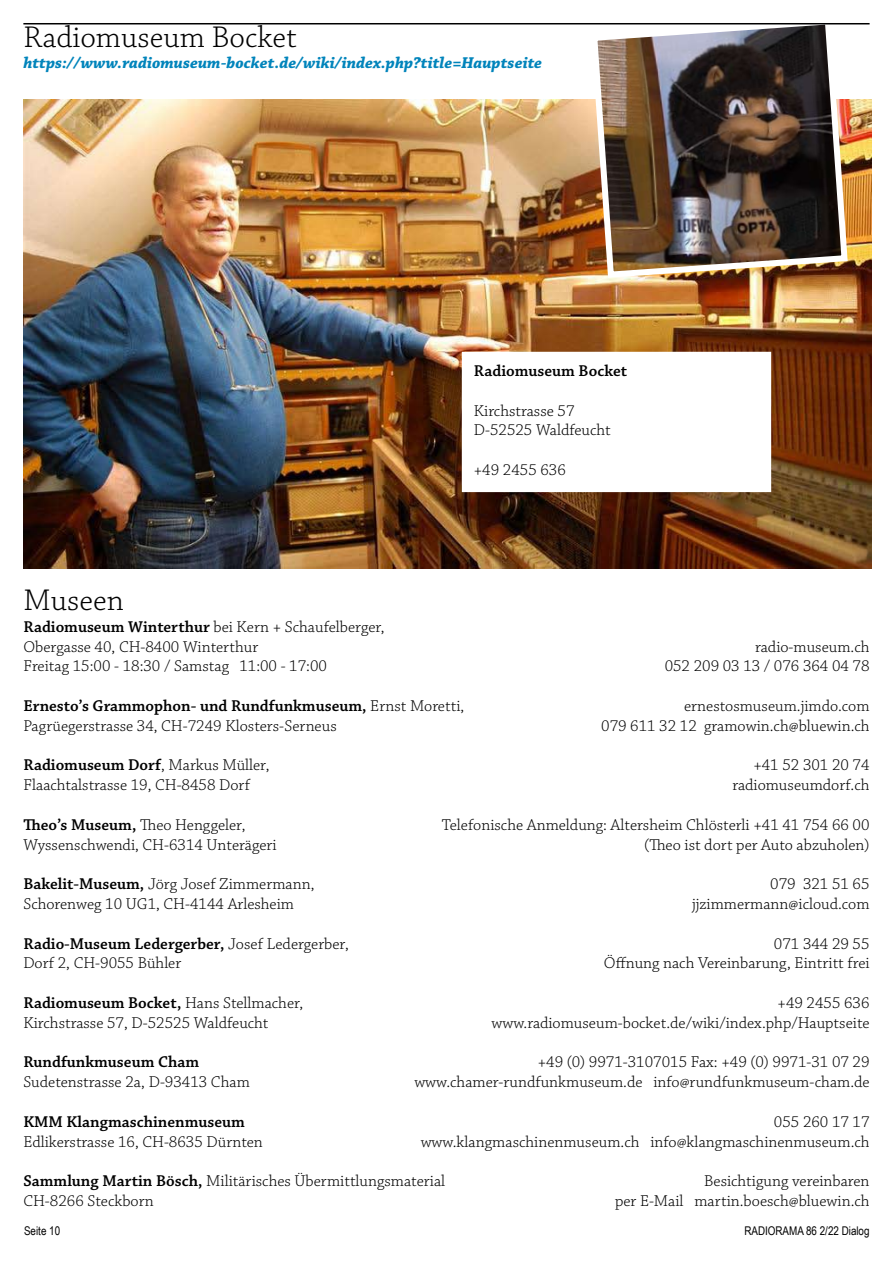
<style>
.page{position:relative;width:893px;height:1263px;background:#fff}
.page>*{position:absolute;margin:0;border:0;box-sizing:border-box;transform-origin:0 0}
.t1{font:300 31.5px "Chaparral Pro";color:#000}
.t2{font:300 16.5px/19.8px "Chaparral Pro";color:#000}
.t3{font:600 16.5px "Chaparral Pro";color:#000}
.t4{font:italic 700 16.5px "Chaparral Pro";color:#0084bb}
.t5{font:12px "Arial Narrow";color:#000}
.s1{font-weight:600}
.s2{font-weight:300}
</style>
<div class="page">
<img style="left:23px;top:99px;width:849px;height:470px">
<div style="left:468px;top:358px;width:297px;height:128px;background:#fff"></div>
<img style="left:588px;top:24px;width:263px;height:257px">
<hr style="left:23px;top:23px;width:847px;height:1px;background:#000">
<h1 class="t1" style="left:23px;top:20px;width:275px">Radiomuseum Bocket</h1>
<p class="t4" style="left:23px;top:53px;width:520px">https://www.radiomuseum-bocket.de/wiki/index.php?title=Hauptseite</p>
<h1 class="t1" style="left:23px;top:583px;width:102px">Museen</h1>
<p class="t2" style="left:23px;top:617px;width:363px"><span class="s1">Radiomuseum Winterthur</span> bei Kern + Schaufelberger,<br>Obergasse 40, CH-8400 Winterthur</p>
<p class="t3" style="left:474px;top:361px;width:155px">Radiomuseum Bocket</p>
<p class="t2" style="left:474px;top:401px;width:138px">Kirchstrasse 57<br>D-52525 Waldfeucht</p>
<p class="t2" style="left:474px;top:461px;width:94px">+49 2455 636</p>
<p class="t2" style="left:755px;top:637px;width:116px">radio-museum.ch</p>
<p class="t2" style="left:23px;top:657px;width:305px">Freitag 15:00 - 18:30 / Samstag 11:00 - 17:00</p>
<p class="t2" style="left:665px;top:657px;width:206px">052 209 03 13 / 076 364 04 78</p>
<p class="t3" style="left:23px;top:696px;width:442px">Ernesto’s Grammophon- und Rundfunkmuseum, <span class="s2">Ernst Moretti,</span></p>
<p class="t2" style="left:684px;top:697px;width:187px">ernestosmuseum.jimdo.com</p>
<p class="t2" style="left:23px;top:716px;width:315px">Pagrüegerstrasse 34, CH-7249 Klosters-Serneus</p>
<p class="t2" style="left:601px;top:716px;width:270px">079 611 32 12 gramowin.ch@bluewin.ch</p>
<p class="t3" style="left:23px;top:756px;width:248px">Radiomuseum Dorf<span class="s2">, Markus Müller,</span></p>
<p class="t2" style="left:753px;top:756px;width:118px">+41 52 301 20 74</p>
<p class="t2" style="left:23px;top:776px;width:228px">Flaachtalstrasse 19, CH-8458 Dorf</p>
<p class="t2" style="left:732px;top:776px;width:139px">radiomuseumdorf.ch</p>
<p class="t2" style="left:23px;top:815px;width:224px"><span class="s1">Theo’s Museum,</span> Theo Henggeler,</p>
<p class="t2" style="left:442px;top:815px;width:429px">Telefonische Anmeldung: Altersheim Chlösterli +41 41 754 66 00</p>
<p class="t2" style="left:23px;top:835px;width:255px">Wyssenschwendi, CH-6314 Unterägeri</p>
<p class="t2" style="left:644px;top:835px;width:227px">(Theo ist dort per Auto abzuholen)</p>
<p class="t2" style="left:23px;top:875px;width:293px"><span class="s1">Bakelit-Museum,</span> Jörg Josef Zimmermann,</p>
<p class="t2" style="left:770px;top:875px;width:101px">079 321 51 65</p>
<p class="t2" style="left:23px;top:895px;width:272px">Schorenweg 10 UG1, CH-4144 Arlesheim</p>
<p class="t2" style="left:692px;top:895px;width:179px">jjzimmermann@icloud.com</p>
<p class="t3" style="left:23px;top:934px;width:327px">Radio-Museum Ledergerber, <span class="s2">Josef Ledergerber,</span></p>
<p class="t2" style="left:774px;top:934px;width:97px">071 344 29 55</p>
<p class="t2" style="left:23px;top:954px;width:159px">Dorf 2, CH-9055 Bühler</p>
<p class="t2" style="left:604px;top:954px;width:267px">Öffnung nach Vereinbarung, Eintritt frei</p>
<p class="t3" style="left:23px;top:993px;width:281px">Radiomuseum Bocket, <span class="s2">Hans Stellmacher,</span></p>
<p class="t2" style="left:777px;top:994px;width:94px">+49 2455 636</p>
<p class="t2" style="left:23px;top:1013px;width:247px">Kirchstrasse 57, D-52525 Waldfeucht</p>
<p class="t2" style="left:492px;top:1013px;width:379px">www.radiomuseum-bocket.de/wiki/index.php/Hauptseite</p>
<p class="t3" style="left:23px;top:1053px;width:177px">Rundfunkmuseum Cham</p>
<p class="t2" style="left:538px;top:1053px;width:333px">+49 (0) 9971-3107015 Fax: +49 (0) 9971-31 07 29</p>
<p class="t2" style="left:23px;top:1073px;width:228px">Sudetenstrasse 2a, D-93413 Cham</p>
<p class="t2" style="left:414px;top:1073px;width:457px">www.chamer-rundfunkmuseum.de info@rundfunkmuseum-cham.de</p>
<p class="t3" style="left:23px;top:1112px;width:223px">KMM Klangmaschinenmuseum</p>
<p class="t2" style="left:774px;top:1112px;width:97px">055 260 17 17</p>
<p class="t2" style="left:23px;top:1132px;width:241px">Edlikerstrasse 16, CH-8635 Dürnten</p>
<p class="t2" style="left:421px;top:1132px;width:450px">www.klangmaschinenmuseum.ch info@klangmaschinenmuseum.ch</p>
<p class="t2" style="left:23px;top:1172px;width:423px"><span class="s1">Sammlung Martin Bösch,</span> Militärisches Übermittlungsmaterial</p>
<p class="t2" style="left:704px;top:1172px;width:167px">Besichtigung vereinbaren</p>
<p class="t2" style="left:23px;top:1192px;width:132px">CH-8266 Steckborn</p>
<p class="t2" style="left:615px;top:1192px;width:256px">per E-Mail martin.boesch@bluewin.ch</p>
<p class="t5" style="left:24px;top:1222px;width:38px">Seite 10</p>
<p class="t5" style="left:744px;top:1222px;width:127px">RADIORAMA 86 2/22 Dialog</p>
</div>
